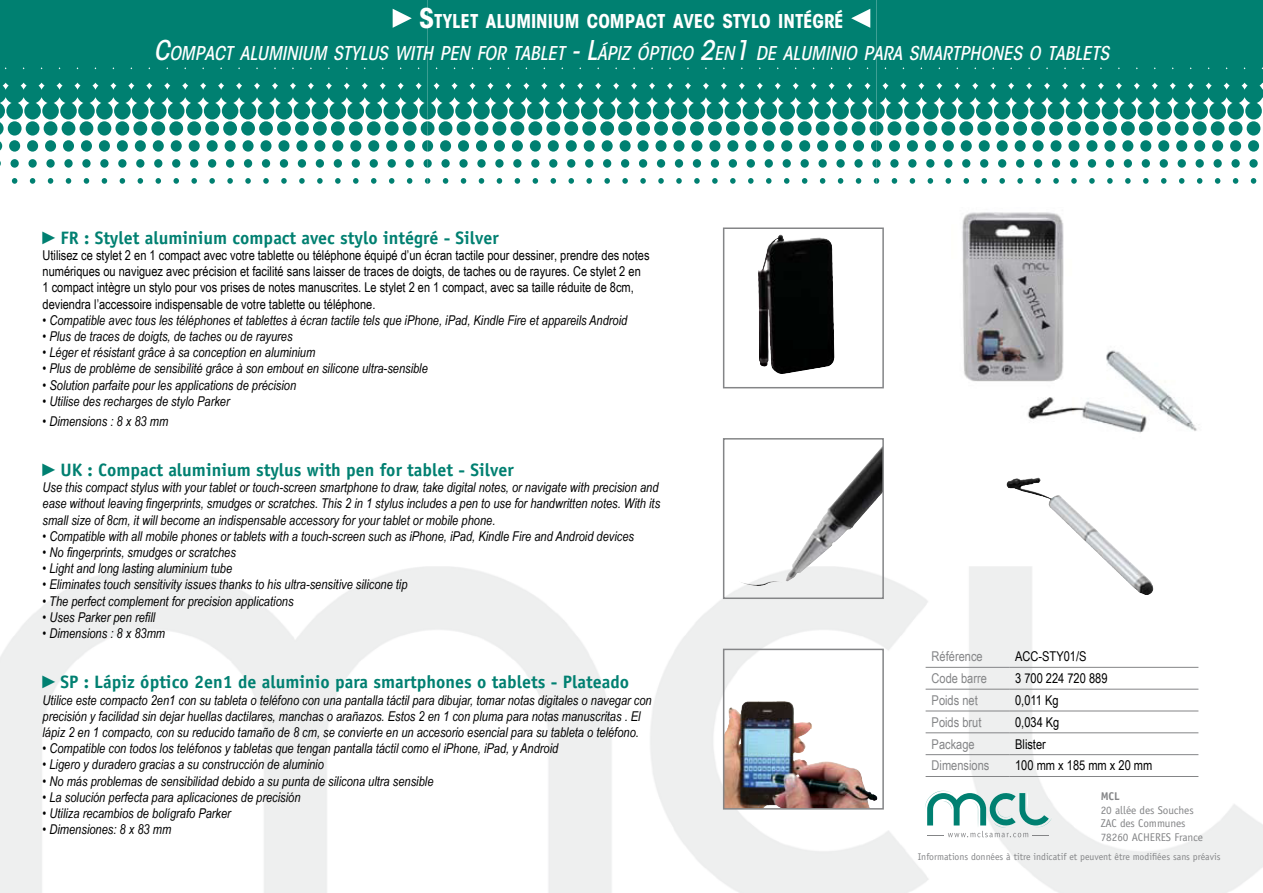
<style>
.page{position:relative;width:1263px;height:893px;background:#fff}
.page>*{position:absolute;margin:0;border:0;box-sizing:border-box;transform-origin:0 0}
.t1{font:italic 500 condensed 18.9px/32.4px "ITC Avant Garde Std";color:#fff;text-align:center}
.t2{font:700 18px "Officina Sans Std";color:#008071}
.t3{font:italic 13.5px/16.2px "Arial Narrow";color:#000}
.t4{font:13.5px/16.2px "Arial Narrow";color:#000}
.t5{font:13.5px "Arial Narrow";color:#848587}
.t6{font:11.25px/13.5px "Officina Sans Std";letter-spacing:-.005em;color:#848587}
.t7{font:700 11.25px "Officina Sans Std";color:#848587}
.t8{font:9.75px "Officina Sans Std";color:#848587}
.s1{font-weight:700;font-style:normal;font-size:27px}
.s2{font-weight:700;font-style:normal}
.s3{font-size:27px}
.s4{font-family:"Arial Narrow"}
</style>
<div class="page">
<img style="left:0;top:566px;width:1263px;height:327px">
<img style="left:925px;top:791px;width:2px;height:18px">
<img style="left:1049px;top:817px;width:3px;height:11px">
<svg style="left:927px;top:791px;width:122px;height:46px"></svg>
<svg style="left:0;top:0;width:428px;height:184px;fill:#008071"></svg>
<svg style="left:428px;top:0;width:448px;height:184px;fill:#008071"></svg>
<svg style="left:876px;top:0;width:387px;height:184px;fill:#008071"></svg>
<img style="left:962px;top:212px;width:235px;height:221px">
<svg style="left:393px;top:9px;width:19px;height:19px"></svg>
<svg style="left:851px;top:9px;width:19px;height:19px"></svg>
<hr style="left:926px;top:667px;width:83px;height:1px;background:#848587">
<hr style="left:1009px;top:667px;width:189px;height:1px;background:#848587">
<hr style="left:926px;top:689px;width:83px;height:1px;background:#848587">
<hr style="left:1009px;top:689px;width:189px;height:1px;background:#848587">
<hr style="left:926px;top:711px;width:83px;height:1px;background:#848587">
<hr style="left:1009px;top:711px;width:189px;height:1px;background:#848587">
<hr style="left:926px;top:732px;width:83px;height:1px;background:#848587">
<hr style="left:1009px;top:732px;width:189px;height:1px;background:#848587">
<hr style="left:926px;top:754px;width:83px;height:1px;background:#848587">
<hr style="left:1009px;top:754px;width:189px;height:1px;background:#848587">
<hr style="left:926px;top:776px;width:83px;height:1px;background:#848587">
<hr style="left:1009px;top:776px;width:189px;height:1px;background:#848587">
<img style="left:1021px;top:483px;width:133px;height:112px">
<img style="left:793px;top:753px;width:85px;height:48px">
<div style="left:723px;top:649px;width:161px;height:161px;border:2px solid #848587"></div>
<img style="left:758px;top:234px;width:76px;height:133px">
<div style="left:723px;top:227px;width:161px;height:161px;border:2px solid #848587"></div>
<img style="left:785px;top:535px;width:57px;height:46px">
<div style="left:723px;top:438px;width:161px;height:161px;border:2px solid #848587"></div>
<h1 class="t1" style="left:154px;top:5px;width:957px"><span class="s1">S</span><span class="s2">TYLET ALUMINIUM COMPACT AVEC STYLO INTÉGRÉ<br></span><span class="s3">C</span>OMPACT ALUMINIUM STYLUS WITH PEN FOR TABLET <span class="s3">- L</span>ÁPIZ ÓPTICO <span class="s3">2</span>EN<span class="s3">1</span> DE ALUMINIO PARA SMARTPHONES O TABLETS</h1>
<h2 class="t2" style="left:43px;top:226px;width:458px"><span class="s4">►</span>FR : Stylet aluminium compact avec stylo intégré - Silver</h2>
<p class="t4" style="left:43px;top:247px;width:608px">Utilisez ce stylet 2 en 1 compact avec votre tablette ou téléphone équipé d’un écran tactile pour dessiner, prendre des notes numériques ou naviguez avec précision et facilité sans laisser de traces de doigts, de taches ou de rayures. Ce stylet 2 en 1 compact intègre un stylo pour vos prises de notes manuscrites. Le stylet 2 en 1 compact, avec sa taille réduite de 8cm, deviendra l’accessoire indispensable de votre tablette ou téléphone.</p>
<p class="t3" style="left:43px;top:312px;width:586px">• Compatible avec tous les téléphones et tablettes à écran tactile tels que iPhone, iPad, Kindle Fire et appareils Android</p>
<p class="t3" style="left:43px;top:328px;width:252px">• Plus de traces de doigts, de taches ou de rayures</p>
<p class="t3" style="left:43px;top:344px;width:274px">• Léger et résistant grâce à sa conception en aluminium</p>
<p class="t3" style="left:43px;top:360px;width:387px">• Plus de problème de sensibilité grâce à son embout en silicone ultra-sensible</p>
<p class="t3" style="left:43px;top:376px;width:255px">• Solution parfaite pour les applications de précision</p>
<p class="t3" style="left:43px;top:393px;width:189px">• Utilise des recharges de stylo Parker</p>
<p class="t3" style="left:43px;top:412px;width:127px">• Dimensions : 8 x 83 mm</p>
<h2 class="t2" style="left:43px;top:459px;width:473px"><span class="s4">►</span>UK : Compact aluminium stylus with pen for tablet - Silver</h2>
<p class="t3" style="left:43px;top:479px;width:619px">Use this compact stylus with your tablet or touch-screen smartphone to draw, take digital notes, or navigate with precision and ease without leaving fingerprints, smudges or scratches. This 2 in 1 stylus includes a pen to use for handwritten notes. With its small size of 8cm, it will become an indispensable accessory for your tablet or mobile phone.</p>
<p class="t3" style="left:43px;top:528px;width:593px">• Compatible with all mobile phones or tablets with a touch-screen such as iPhone, iPad, Kindle Fire and Android devices</p>
<p class="t3" style="left:43px;top:544px;width:195px">• No fingerprints, smudges or scratches</p>
<p class="t3" style="left:43px;top:560px;width:191px">• Light and long lasting aluminium tube</p>
<p class="t3" style="left:43px;top:576px;width:367px">• Eliminates touch sensitivity issues thanks to his ultra-sensitive silicone tip</p>
<p class="t3" style="left:43px;top:592px;width:252px">• The perfect complement for precision applications</p>
<p class="t3" style="left:43px;top:609px;width:114px">• Uses Parker pen refill</p>
<p class="t3" style="left:43px;top:625px;width:124px">• Dimensions : 8 x 83mm</p>
<h2 class="t2" style="left:43px;top:671px;width:588px"><span class="s4">►</span>SP : Lápiz óptico 2en1 de aluminio para smartphones o tablets - Plateado</h2>
<p class="t3" style="left:43px;top:691px;width:611px">Utilice este compacto 2en1 con su tableta o teléfono con una pantalla táctil para dibujar, tomar notas digitales o navegar con precisión y facilidad sin dejar huellas dactilares, manchas o arañazos. Estos 2 en 1 con pluma para notas manuscritas . El lápiz 2 en 1 compacto, con su reducido tamaño de 8 cm, se convierte en un accesorio esencial para su tableta o teléfono.</p>
<p class="t3" style="left:43px;top:740px;width:517px">• Compatible con todos los teléfonos y tabletas que tengan pantalla táctil como el iPhone, iPad, y Android</p>
<p class="t3" style="left:43px;top:756px;width:283px">• Ligero y duradero gracias a su construcción de aluminio</p>
<p class="t3" style="left:43px;top:772px;width:392px">• No más problemas de sensibilidad debido a su punta de silicona ultra sensible</p>
<p class="t3" style="left:43px;top:789px;width:260px">• La solución perfecta para aplicaciones de precisión</p>
<p class="t3" style="left:43px;top:805px;width:190px">• Utiliza recambios de bolígrafo Parker</p>
<p class="t3" style="left:43px;top:821px;width:130px">• Dimensiones: 8 x 83 mm</p>
<p class="t5" style="left:932px;top:647px;width:53px">Référence</p>
<p class="t4" style="left:1015px;top:648px;width:73px">ACC-STY01/S</p>
<p class="t5" style="left:932px;top:668px;width:57px">Code barre</p>
<p class="t4" style="left:1015px;top:670px;width:94px">3 700 224 720 889</p>
<p class="t5" style="left:932px;top:690px;width:48px">Poids net</p>
<p class="t4" style="left:1015px;top:692px;width:45px">0,011 Kg</p>
<p class="t5" style="left:932px;top:712px;width:51px">Poids brut</p>
<p class="t4" style="left:1015px;top:713px;width:46px">0,034 Kg</p>
<p class="t5" style="left:932px;top:734px;width:45px">Package</p>
<p class="t4" style="left:1015px;top:735px;width:32px">Blister</p>
<p class="t5" style="left:932px;top:756px;width:59px">Dimensions</p>
<p class="t4" style="left:1015px;top:757px;width:139px">100 mm x 185 mm x 20 mm</p>
<p class="t7" style="left:1101px;top:789px;width:21px">MCL</p>
<p class="t6" style="left:1101px;top:803px;width:104px">20 allée des Souches<br>ZAC des Communes<br>78260 ACHERES France</p>
<p class="t8" style="left:918px;top:850px;width:304px">Informations données à titre indicatif et peuvent être modifiées sans préavis</p>
</div>
